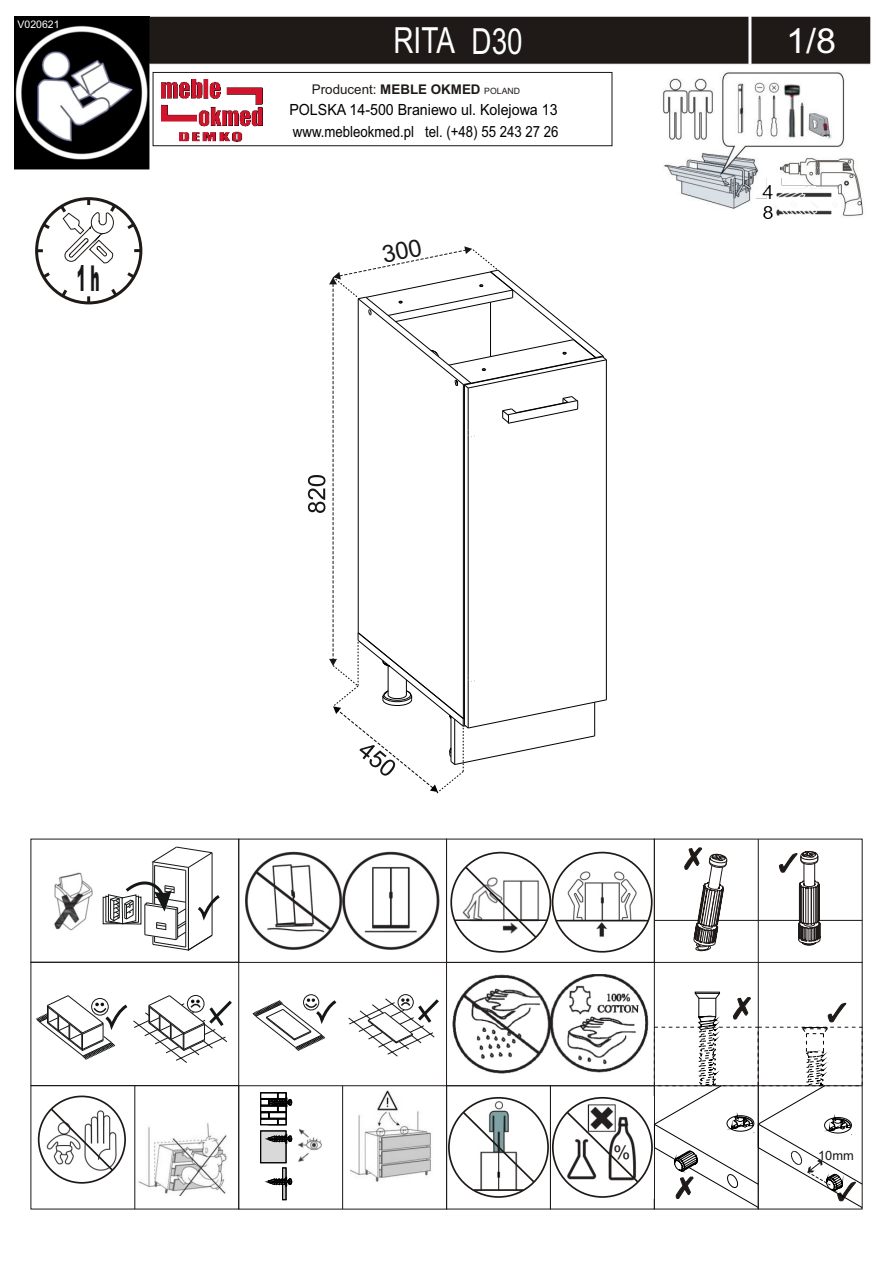
<style>
.page{position:relative;width:893px;height:1263px;background:#fff}
.page>*{position:absolute;margin:0;border:0;box-sizing:border-box;transform-origin:0 0}
.t1{font:36px "Arial";color:#fff;scale:.77 1}
.t2{font:900 35.7px "Arial";color:#17171a;scale:.38 1}
.t3{font:34.65px "Arial";color:#fff;scale:1.04 1}
.t4{font:18.9px "Arial";color:#1f1a17}
.t5{font:15.45px/22.4px "Arial";color:#000;scale:.92 1}
.t6{font:13.35px "Arial";color:#1f1a17}
.t7{font:12.9px "Arial";color:#151616}
.t8{font:10.5px "Arial";color:#fff}
.s1{font-weight:700}
.s2{font-size:8.7px}
</style>
<div class="page">
<div style="left:14px;top:16px;width:857px;height:48px;background:#1f1a17"></div>
<hr style="left:748px;top:16px;width:3px;height:48px;background:#fff">
<img style="left:15px;top:17px;width:134px;height:153px">
<svg style="left:35px;top:197px;width:108px;height:108px"></svg>
<div style="left:153px;top:72px;width:459px;height:74px;border:1px solid #151616"></div>
<img style="left:161px;top:80px;width:101px;height:62px">
<img style="left:663px;top:72px;width:201px;height:145px">
<img style="left:757px;top:179px;width:77px;height:38px">
<svg style="left:763px;top:206px;width:9px;height:13px"></svg>
<svg style="left:762px;top:184px;width:10px;height:15px"></svg>
<img style="left:785px;top:187px;width:48px;height:2px">
<img style="left:775px;top:189px;width:62px;height:28px">
<div style="left:31px;top:962px;width:208px;height:124px;border:1px solid #1f1a17"></div>
<img style="left:351px;top:1090px;width:165px;height:92px">
<div style="left:239px;top:1085px;width:208px;height:124px;border:1px solid #1f1a17"></div>
<img style="left:298px;top:1129px;width:24px;height:33px">
<div style="left:260px;top:1131px;width:26px;height:32px;background:#d9d9d9;border:1px solid #000"></div>
<div style="left:282px;top:1168px;width:4px;height:32px;border:1px solid #000"></div>
<svg style="left:260px;top:1092px;width:33px;height:33px"></svg>
<svg style="left:266px;top:1134px;width:27px;height:10px"></svg>
<svg style="left:266px;top:1177px;width:27px;height:9px"></svg>
<div style="left:261px;top:1099px;width:8px;height:6px;background:#fff"></div>
<div style="left:261px;top:1099px;width:8px;height:6px;border:1px solid #000"></div>
<div style="left:261px;top:1112px;width:8px;height:6px;background:#fff"></div>
<div style="left:261px;top:1112px;width:8px;height:6px;border:1px solid #000"></div>
<hr style="left:342px;top:1086px;width:1px;height:123px;background:#151616">
<img style="left:54px;top:872px;width:39px;height:59px">
<img style="left:245px;top:851px;width:195px;height:99px">
<div style="left:446px;top:962px;width:208px;height:124px;border:1px solid #1f1a17"></div>
<img style="left:452px;top:974px;width:197px;height:100px">
<img style="left:560px;top:865px;width:84px;height:74px">
<div style="left:552px;top:852px;width:101px;height:101px;border:2px solid #1f1a17;border-radius:50%"></div>
<hr style="left:556px;top:920px;width:92px;height:1px;background:#1f1a17">
<img style="left:460px;top:868px;width:81px;height:69px">
<div style="left:450px;top:852px;width:101px;height:101px;border:2px solid #1f1a17;border-radius:50%"></div>
<hr style="left:455px;top:919px;width:93px;height:2px;background:#1f1a17">
<svg style="left:463px;top:865px;width:75px;height:75px"></svg>
<div style="left:446px;top:1085px;width:105px;height:124px;border:1px solid #1f1a17"></div>
<img style="left:456px;top:1100px;width:87px;height:95px">
<div style="left:448px;top:1097px;width:101px;height:101px;border:2px solid #1f1a17;border-radius:50%"></div>
<hr style="left:474px;top:1189px;width:50px;height:2px;background:#1f1a17">
<svg style="left:461px;top:1110px;width:76px;height:74px"></svg>
<div style="left:550px;top:1085px;width:104px;height:124px;border:1px solid #1f1a17"></div>
<img style="left:552px;top:1097px;width:101px;height:101px">
<div style="left:552px;top:1097px;width:101px;height:101px;border:2px solid #1f1a17;border-radius:50%"></div>
<svg style="left:565px;top:1110px;width:75px;height:74px"></svg>
<svg style="left:684px;top:847px;width:49px;height:104px"></svg>
<svg style="left:779px;top:851px;width:45px;height:94px"></svg>
<hr style="left:758px;top:839px;width:1px;height:123px;background:#1f1a17">
<hr style="left:758px;top:962px;width:1px;height:124px;background:#1f1a17">
<img style="left:37px;top:1102px;width:190px;height:94px">
<div style="left:31px;top:1085px;width:208px;height:124px;border:1px solid #1f1a17"></div>
<img style="left:46px;top:1106px;width:72px;height:67px">
<div style="left:38px;top:1095px;width:88px;height:89px;border:2px solid #1f1a17;border-radius:50%"></div>
<svg style="left:49px;top:1107px;width:66px;height:65px"></svg>
<hr style="left:135px;top:1086px;width:1px;height:123px;background:#151616">
<svg style="left:654px;top:992px;width:209px;height:216px"></svg>
<div style="left:654px;top:1027px;width:104px;height:59px;border:1px dashed #1f1a17"></div>
<hr style="left:862px;top:962px;width:1px;height:124px;background:#151616">
<svg style="left:36px;top:995px;width:196px;height:68px"></svg>
<div style="left:303px;top:994px;width:16px;height:16px;border:1px solid #151616;border-radius:50%"></div>
<svg style="left:252px;top:997px;width:85px;height:54px"></svg>
<div style="left:398px;top:994px;width:15px;height:16px;border:1px solid #151616;border-radius:50%"></div>
<svg style="left:348px;top:996px;width:91px;height:61px"></svg>
<hr style="left:654px;top:920px;width:44px;height:1px;background:#151616">
<hr style="left:718px;top:920px;width:81px;height:1px;background:#151616">
<hr style="left:819px;top:920px;width:43px;height:1px;background:#151616">
<svg style="left:102px;top:846px;width:118px;height:105px"></svg>
<svg style="left:308px;top:246px;width:299px;height:548px"></svg>
<p class="t8" style="left:18px;top:20px;width:44px">V020621</p>
<h2 class="t2" style="left:77px;top:266px;width:62px">1 h</h2>
<h1 class="t1" style="left:393px;top:27px;width:81px">RITA</h1>
<p class="t6" style="left:312px;top:85px;width:210px">Producent: <span class="s1">MEBLE OKMED</span> <span class="s2">POLAND</span></p>
<p class="t5" style="left:289px;top:99px;width:294px">POLSKA 14-500 Braniewo ul. Kolejowa 13 www.mebleokmed.pl tel. (+48) 55 243 27 26</p>
<h1 class="t1" style="left:472px;top:28px;width:68px">D30</h1>
<h3 class="t3" style="left:786px;top:28px;width:50px">1/8</h3>
<p class="t4" style="left:613px;top:1145px;width:18px">%</p>
<p class="t7" style="left:818px;top:1150px;width:37px">10mm</p>
</div>
